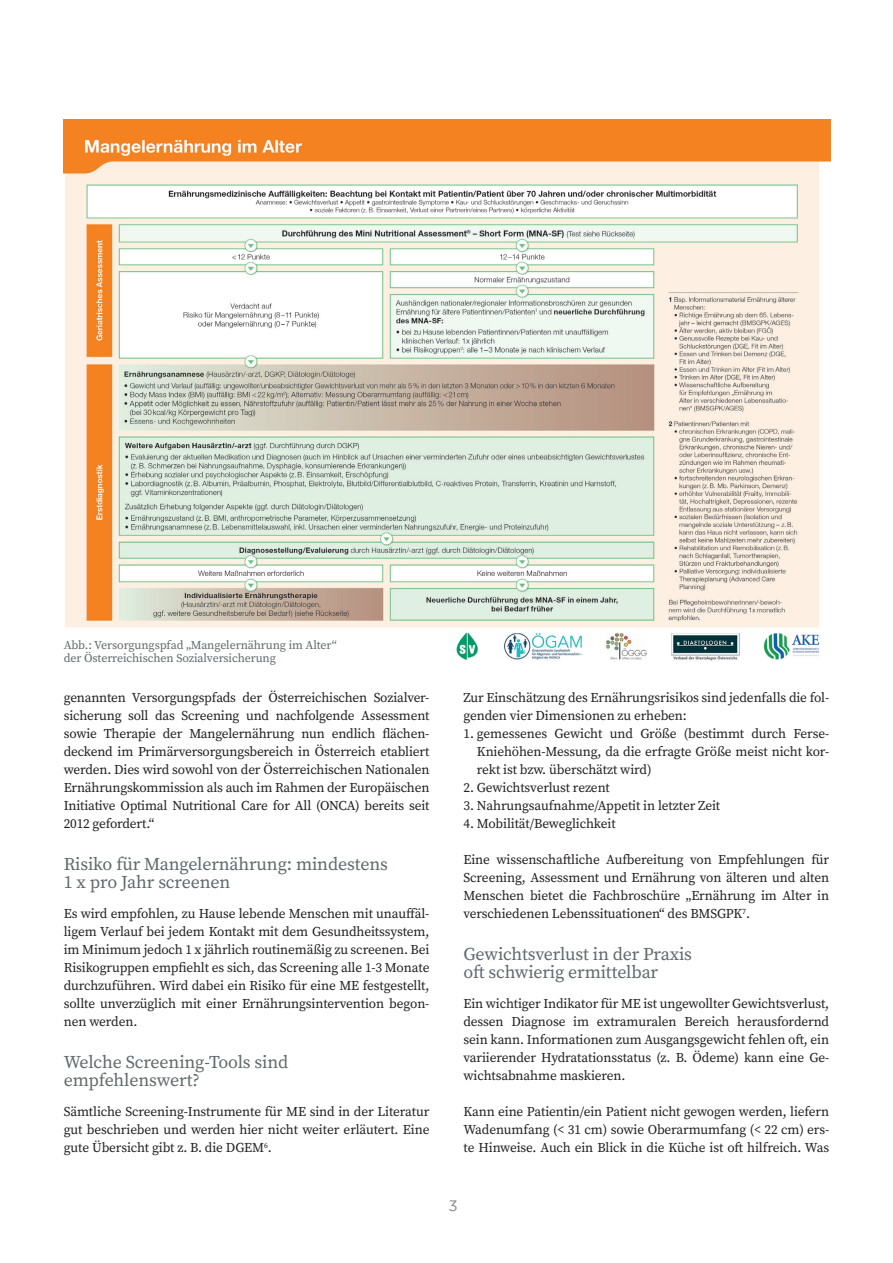
<style>
.page{position:relative;width:893px;height:1263px;background:#fff}
.page>*{position:absolute;margin:0;border:0;box-sizing:border-box;transform-origin:0 0}
.t1{font:18px/18px "Source Serif Variable";letter-spacing:-.01em;color:#60696a}
.t2{font:15px "Gotham";color:#808285}
.t3{font:13.5px/18px "Source Serif Variable";letter-spacing:-.01em;color:#231f20;text-align:justify}
.t4{font:12px/13.5px "Source Serif Variable";letter-spacing:-.01em;color:#60696a}
</style>
<div class="page">
<img style="left:64px;top:119px;width:767px;height:542px">
<p class="t4" style="left:64px;top:638px;width:274px">Abb.: Versorgungspfad „Mangelernährung im Alter“ der Österreichischen Sozialversicherung</p>
<p class="t3" style="left:64px;top:689px;width:367px">genannten Versorgungspfads der Österreichischen Sozialver&shy;sicherung soll das Screening und nachfolgende Assessment sowie Therapie der Mangelernährung nun endlich flächen&shy;deckend im Primärversorgungsbereich in Österreich etabliert werden. Dies wird sowohl von der Österreichischen Nationalen Ernährungskommission als auch im Rahmen der Europäischen Initiative Optimal Nutritional Care for All (ONCA) bereits seit 2012 gefordert.“</p>
<h1 class="t1" style="left:64px;top:855px;width:326px">Risiko für Mangelernährung: mindestens<br>1 x pro Jahr screenen</h1>
<p class="t3" style="left:64px;top:905px;width:367px">Es wird empfohlen, zu Hause lebende Menschen mit unauffäl&shy;ligem Verlauf bei jedem Kontakt mit dem Gesundheitssystem, im Minimum jedoch 1 x jährlich routinemäßig zu screenen. Bei Risikogruppen empfiehlt es sich, das Screening alle 1-3 Monate durchzuführen. Wird dabei ein Risiko für eine ME festgestellt, sollte unverzüglich mit einer Ernährungsintervention begon&shy;nen werden.</p>
<h1 class="t1" style="left:64px;top:1053px;width:226px">Welche Screening-Tools sind empfehlenswert?</h1>
<p class="t3" style="left:64px;top:1103px;width:367px">Sämtliche Screening-Instrumente für ME sind in der Literatur gut beschrieben und werden hier nicht weiter erläutert. Eine gute Übersicht gibt z. B. die DGEM<sup>6</sup>.</p>
<p class="t3" style="left:463px;top:689px;width:367px">Zur Einschätzung des Ernährungsrisikos sind jedenfalls die fol&shy;genden vier Dimensionen zu erheben:</p>
<p class="t3" style="left:477px;top:725px;width:354px;text-indent:-13px">1. gemessenes Gewicht und Größe (bestimmt durch Ferse-Kniehöhen-Messung, da die erfragte Größe meist nicht kor&shy;rekt ist bzw. überschätzt wird)</p>
<p class="t3" style="left:463px;top:779px;width:148px">2. Gewichtsverlust rezent</p>
<p class="t3" style="left:463px;top:796px;width:258px">3. Nahrungsaufnahme/Appetit in letzter Zeit</p>
<p class="t3" style="left:463px;top:814px;width:154px">4. Mobilität/Beweglichkeit</p>
<p class="t3" style="left:463px;top:850px;width:367px">Eine wissenschaftliche Aufbereitung von Empfehlungen für Screening, Assessment und Ernährung von älteren und alten Menschen bietet die Fachbroschüre „Ernährung im Alter in verschiedenen Lebenssituationen“ des BMSGPK<sup>7</sup>.</p>
<h1 class="t1" style="left:463px;top:945px;width:230px">Gewichtsverlust in der Praxis oft schwierig ermittelbar</h1>
<p class="t3" style="left:463px;top:995px;width:367px">Ein wichtiger Indikator für ME ist ungewollter Gewichtsverlust, dessen Diagnose im extramuralen Bereich herausfordernd sein kann. Informationen zum Ausgangsgewicht fehlen oft, ein variierender Hydratationsstatus (z. B. Ödeme) kann eine Ge&shy;wichtsabnahme maskieren.</p>
<p class="t3" style="left:463px;top:1103px;width:367px">Kann eine Patientin/ein Patient nicht gewogen werden, liefern Wadenumfang (&lt; 31 cm) sowie Oberarmumfang (&lt; 22 cm) ers&shy;te Hinweise. Auch ein Blick in die Küche ist oft hilfreich. Was</p>
<p class="t2" style="left:448px;top:1197px;width:11px">3</p>
</div>
